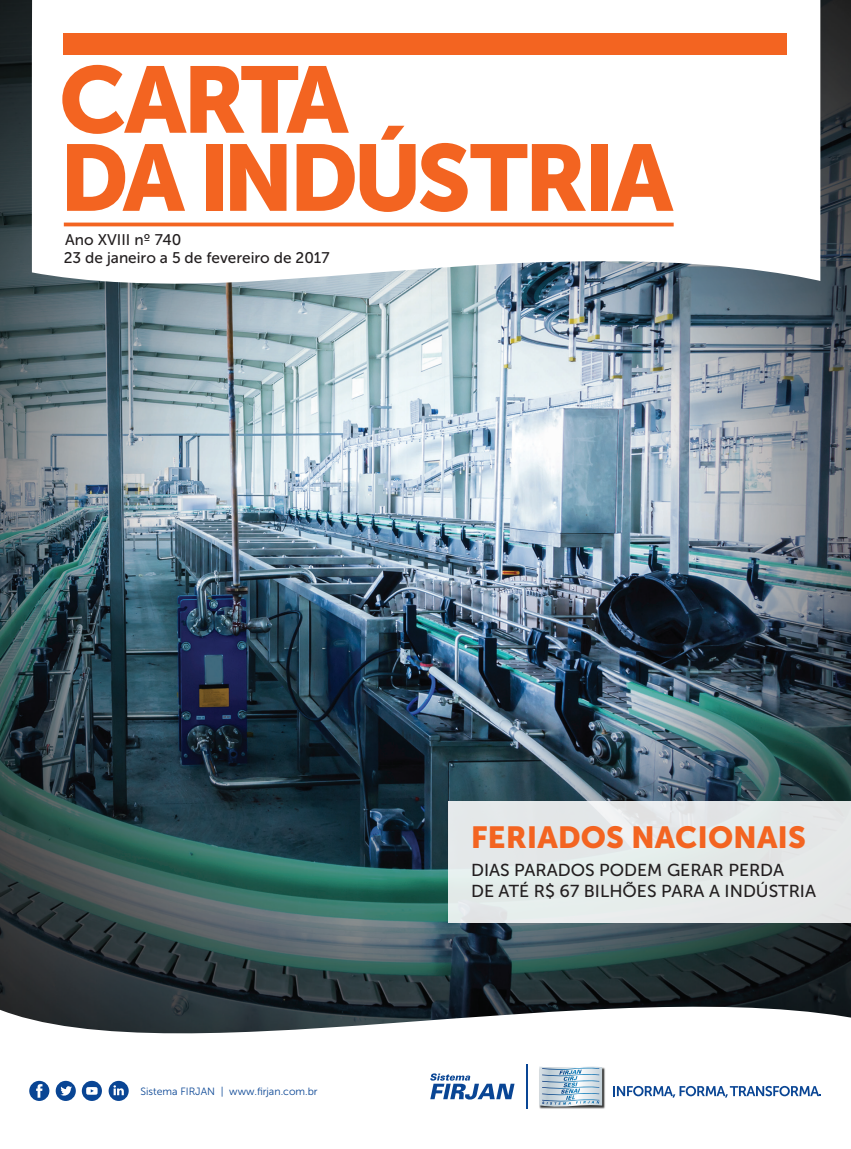
<style>
.page{position:relative;width:851px;height:1149px;background:#fff}
.page>*{position:absolute;margin:0;border:0;box-sizing:border-box;transform-origin:0 0}
.t1{font:93.3px/78px "Museo Sans 900";letter-spacing:-.06em;color:#f36421}
.texto{font:30.3px "Museo Sans 900";color:#f36421}
.texto-2{font:17.25px "Museo Sans 500";color:#231f20}
.t2{font:15.45px "Museo Sans 500";color:#231f20}
.t3{font:10.5px "Museo Sans 300";color:#094594}
</style>
<div class="page">
<img style="left:0;top:0;width:850px;height:966px">
<div style="left:448px;top:800px;width:402px;height:122px;background:#e4e8e9"></div>
<svg style="left:0;top:966px;width:850px;height:143px"></svg>
<svg style="left:613px;top:1085px;width:208px;height:12px"></svg>
<hr style="left:526px;top:1063px;width:1px;height:45px;background:#094594">
<svg style="left:430px;top:1073px;width:84px;height:26px"></svg>
<img style="left:535px;top:1062px;width:72px;height:46px">
<svg style="left:539px;top:1066px;width:63px;height:40px;background:#b3cad9"></svg>
<svg style="left:56px;top:1080px;width:20px;height:20px"></svg>
<svg style="left:29px;top:1080px;width:20px;height:20px"></svg>
<svg style="left:109px;top:1080px;width:20px;height:20px"></svg>
<svg style="left:82px;top:1080px;width:20px;height:20px"></svg>
<svg style="left:32px;top:0;width:788px;height:287px"></svg>
<div style="left:64px;top:33px;width:723px;height:22px;background:#f36421"></div>
<svg style="left:64px;top:222px;width:609px;height:4px;background:#f47b42"></svg>
<p class="t1" style="left:59px;top:61px;width:615px">CARTA<br>DA INDÚSTRIA</p>
<p class="t2" style="left:65px;top:231px;width:118px">Ano XVIII nº 740</p>
<p class="t2" style="left:64px;top:249px;width:267px">23 de janeiro a 5 de fevereiro de 2017</p>
<p class="t3" style="left:140px;top:1085px;width:179px">Sistema FIRJAN | www.firjan.com.br</p>
<p class="texto" style="left:470px;top:820px;width:337px">FERIADOS NACIONAIS</p>
<p class="texto-2" style="left:471px;top:860px;width:314px">DIAS PARADOS PODEM GERAR PERDA</p>
<p class="texto-2" style="left:471px;top:881px;width:346px">DE ATÉ R$ 67 BILHÕES PARA A INDÚSTRIA</p>
</div>
